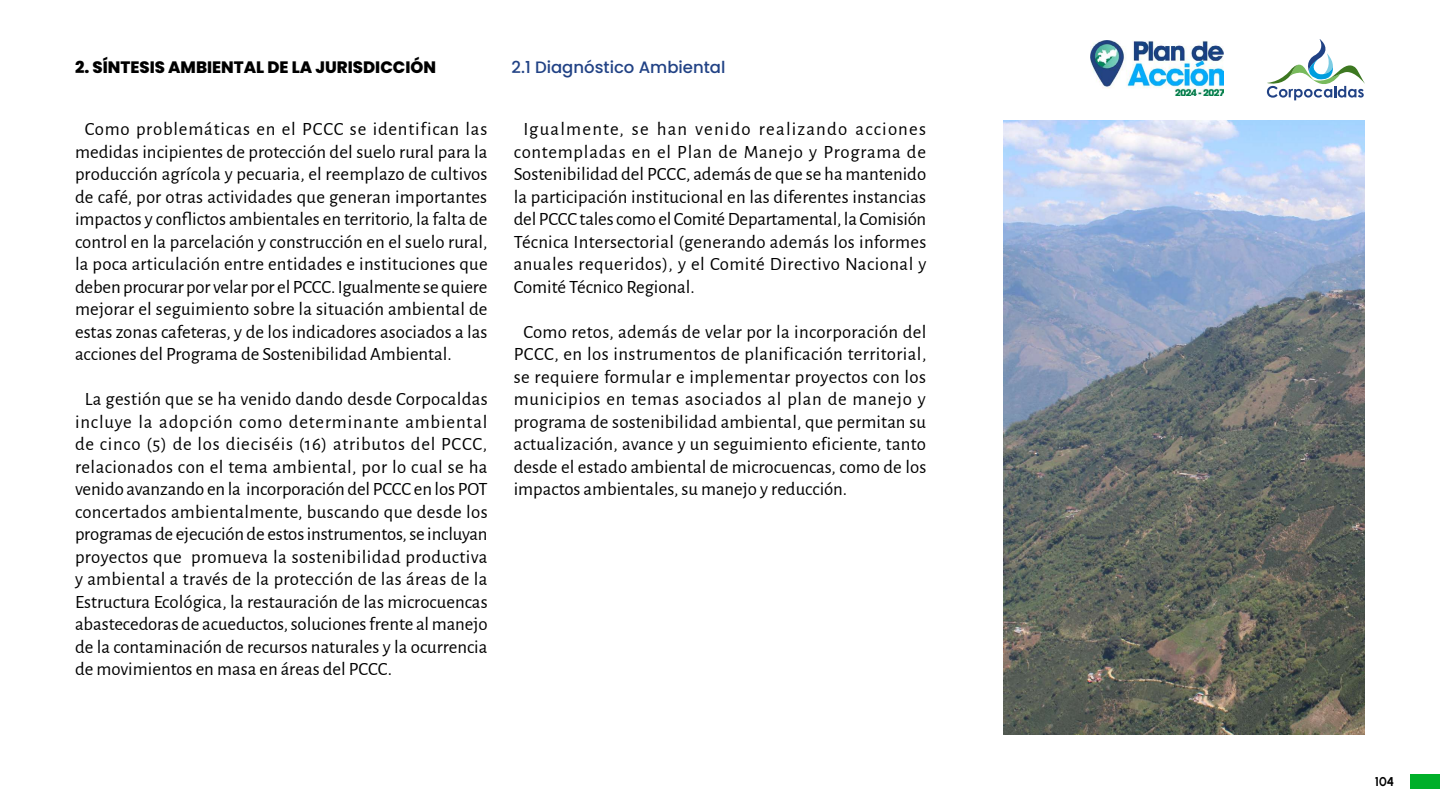
<style>
.page{position:relative;width:1440px;height:810px;background:#fff}
.page>*{position:absolute;margin:0;border:0;box-sizing:border-box;transform-origin:0 0}
.t1{font:18.75px/22.5px "Alegreya Sans";color:#000;text-align:justify}
.t2{font:800 16.5px "Poppins";color:#000}
.t3{font:500 16.5px "Poppins";color:#214285}
.t4{font:700 12.75px "Urbanist";color:#000}
</style>
<div class="page">
<div style="left:1410px;top:774px;width:30px;height:15px;background:#00af29"></div>
<svg style="left:1267px;top:39px;width:98px;height:61px"></svg>
<img style="left:1091px;top:41px;width:132px;height:55px">
<img style="left:1004px;top:120px;width:361px;height:615px">
<p class="t2" style="left:75px;top:57px;width:363px">2. SÍNTESIS AMBIENTAL DE LA JURISDICCIÓN</p>
<p class="t3" style="left:512px;top:57px;width:216px">2.1 Diagnóstico Ambiental</p>
<p class="t1" style="left:75px;top:117px;width:414px;text-indent:10px">Como problemáticas en el PCCC se identifican las medidas incipientes de protección del suelo rural para la producción agrícola y pecuaria, el reemplazo de cultivos de café, por otras actividades que generan importantes impactos y conflictos ambientales en territorio, la falta de control en la parcelación y construcción en el suelo rural, la poca articulación entre entidades e instituciones que deben procurar por velar por el PCCC. Igualmente se quiere mejorar el seguimiento sobre la situación ambiental de estas zonas cafeteras, y de los indicadores asociados a las acciones del Programa de Sostenibilidad Ambiental.</p>
<p class="t1" style="left:75px;top:387px;width:414px;text-indent:10px">La gestión que se ha venido dando desde Corpocaldas incluye la adopción como determinante ambiental de cinco (5) de los dieciséis (16) atributos del PCCC, relacionados con el tema ambiental, por lo cual se ha venido avanzando en la incorporación del PCCC en los POT concertados ambientalmente, buscando que desde los programas de ejecución de estos instrumentos, se incluyan proyectos que promueva la sostenibilidad productiva y ambiental a través de la protección de las áreas de la Estructura Ecológica, la restauración de las microcuencas abastecedoras de acueductos, soluciones frente al manejo de la contaminación de recursos naturales y la ocurrencia de movimientos en masa en áreas del PCCC.</p>
<p class="t1" style="left:514px;top:117px;width:414px;text-indent:10px">Igualmente, se han venido realizando acciones contempladas en el Plan de Manejo y Programa de Sostenibilidad del PCCC, además de que se ha mantenido la participación institucional en las diferentes instancias del PCCC tales como el Comité Departamental, la Comisión Técnica Intersectorial (generando además los informes anuales requeridos), y el Comité Directivo Nacional y Comité Técnico Regional.</p>
<p class="t1" style="left:514px;top:319px;width:414px;text-indent:10px">Como retos, además de velar por la incorporación del PCCC, en los instrumentos de planificación territorial, se requiere formular e implementar proyectos con los municipios en temas asociados al plan de manejo y programa de sostenibilidad ambiental, que permitan su actualización, avance y un seguimiento eficiente, tanto desde el estado ambiental de microcuencas, como de los impactos ambientales, su manejo y reducción.</p>
<p class="t4" style="left:1375px;top:773px;width:21px">104</p>
</div>
